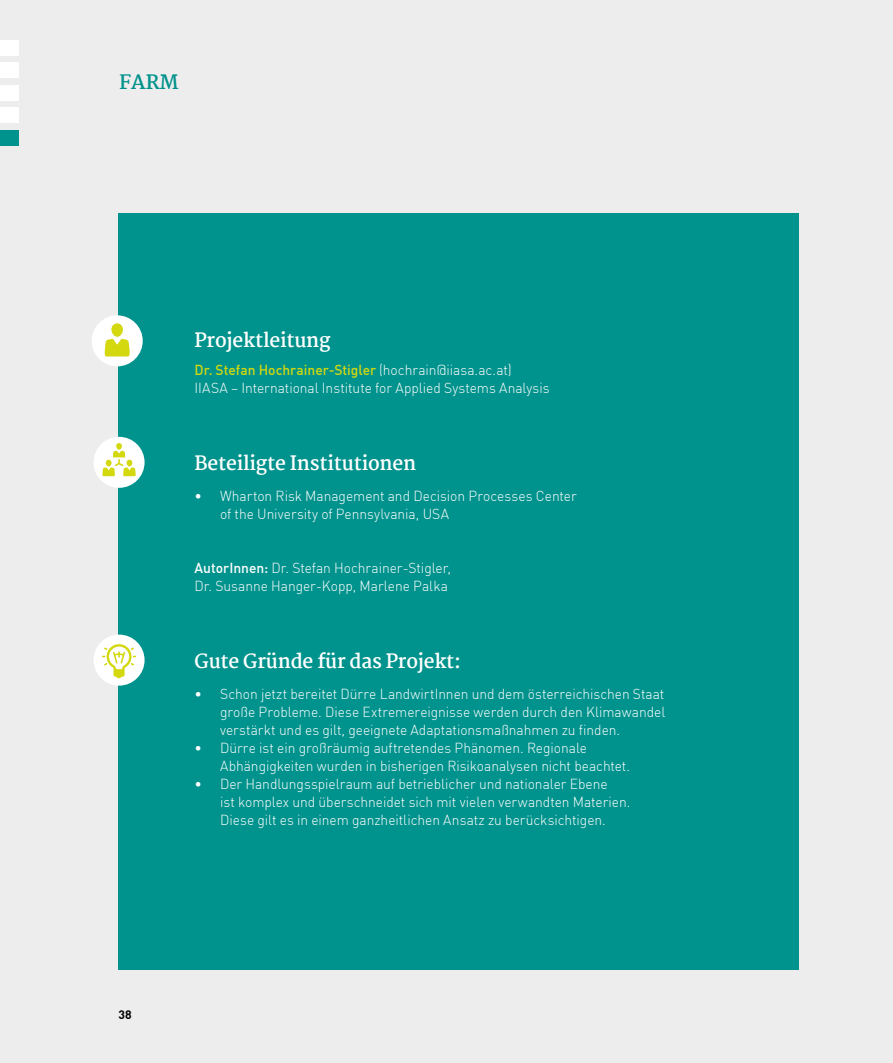
<style>
.page{position:relative;width:893px;height:1063px;background:#ededed}
.page>*{position:absolute;margin:0;border:0;box-sizing:border-box;transform-origin:0 0}
.t1{font:700 19.5px "Martel";letter-spacing:-.01em;color:#fff}
.t2{font:700 19.5px "Martel";color:#00928c}
.t3{font:300 14.25px/18px "DIN";letter-spacing:-.005em;color:#fff}
.t4{font:700 12.15px "DIN";color:#000}
.s1{font-weight:500;color:#d3d80f}
.s2{font-weight:500}
</style>
<div class="page">
<div style="left:0;top:40px;width:19px;height:15px;background:#fff"></div>
<div style="left:0;top:63px;width:19px;height:15px;background:#fff"></div>
<div style="left:0;top:85px;width:19px;height:15px;background:#fff"></div>
<div style="left:0;top:108px;width:19px;height:15px;background:#fff"></div>
<div style="left:119px;top:213px;width:680px;height:756px;background:#00928c"></div>
<div style="left:92px;top:315px;width:51px;height:51px;background:#fff;border-radius:50%"></div>
<div style="left:111px;top:323px;width:12px;height:14px;background:#d3d80f;border-radius:6px"></div>
<svg style="left:104px;top:339px;width:26px;height:18px"></svg>
<div style="left:94px;top:437px;width:51px;height:51px;background:#fff;border-radius:50%"></div>
<div style="left:116px;top:443px;width:6px;height:7px;background:#d3d80f;border-radius:50%"></div>
<svg style="left:102px;top:451px;width:34px;height:25px"></svg>
<div style="left:94px;top:635px;width:51px;height:51px;background:#fff;border-radius:50%"></div>
<svg style="left:102px;top:644px;width:34px;height:34px"></svg>
<div style="left:0;top:130px;width:19px;height:15px;background:#00928c"></div>
<h1 class="t2" style="left:119px;top:71px;width:61px">FARM</h1>
<h1 class="t1" style="left:195px;top:329px;width:137px">Projektleitung</h1>
<p class="t3" style="left:195px;top:360px;width:356px"><span class="s1">Dr. Stefan Hochrainer-Stigler</span> (hochrain@iiasa.ac.at)<br>IIASA – International Institute for Applied Systems Analysis</p>
<h1 class="t1" style="left:195px;top:452px;width:223px">Beteiligte Institutionen</h1>
<p class="t3" style="left:220px;top:486px;width:358px;text-indent:-26px">• Wharton Risk Management and Decision Processes Center of the University of Pennsylvania, USA</p>
<p class="t3" style="left:195px;top:558px;width:258px"><span class="s2">AutorInnen:</span> Dr. Stefan Hochrainer-Stigler,<br>Dr. Susanne Hanger-Kopp, Marlene Palka</p>
<h1 class="t1" style="left:195px;top:650px;width:268px">Gute Gründe für das Projekt:</h1>
<p class="t3" style="left:220px;top:684px;width:447px;text-align:justify;text-indent:-26px">• Schon jetzt bereitet Dürre LandwirtInnen und dem österreichischen Staat große Probleme. Diese Extremereignisse werden durch den Klimawandel verstärkt und es gilt, geeignete Adaptationsmaßnahmen zu finden.</p>
<p class="t3" style="left:220px;top:738px;width:412px;text-indent:-26px">• Dürre ist ein großräumig auftretendes Phänomen. Regionale<br>Abhängigkeiten wurden in bisherigen Risikoanalysen nicht beachtet.</p>
<p class="t3" style="left:220px;top:774px;width:412px;text-indent:-26px">• Der Handlungsspielraum auf betrieblicher und nationaler Ebene<br>ist komplex und überschneidet sich mit vielen verwandten Materien.<br>Diese gilt es in einem ganzheitlichen Ansatz zu berücksichtigen.</p>
<p class="t4" style="left:119px;top:1007px;width:15px">38</p>
</div>
